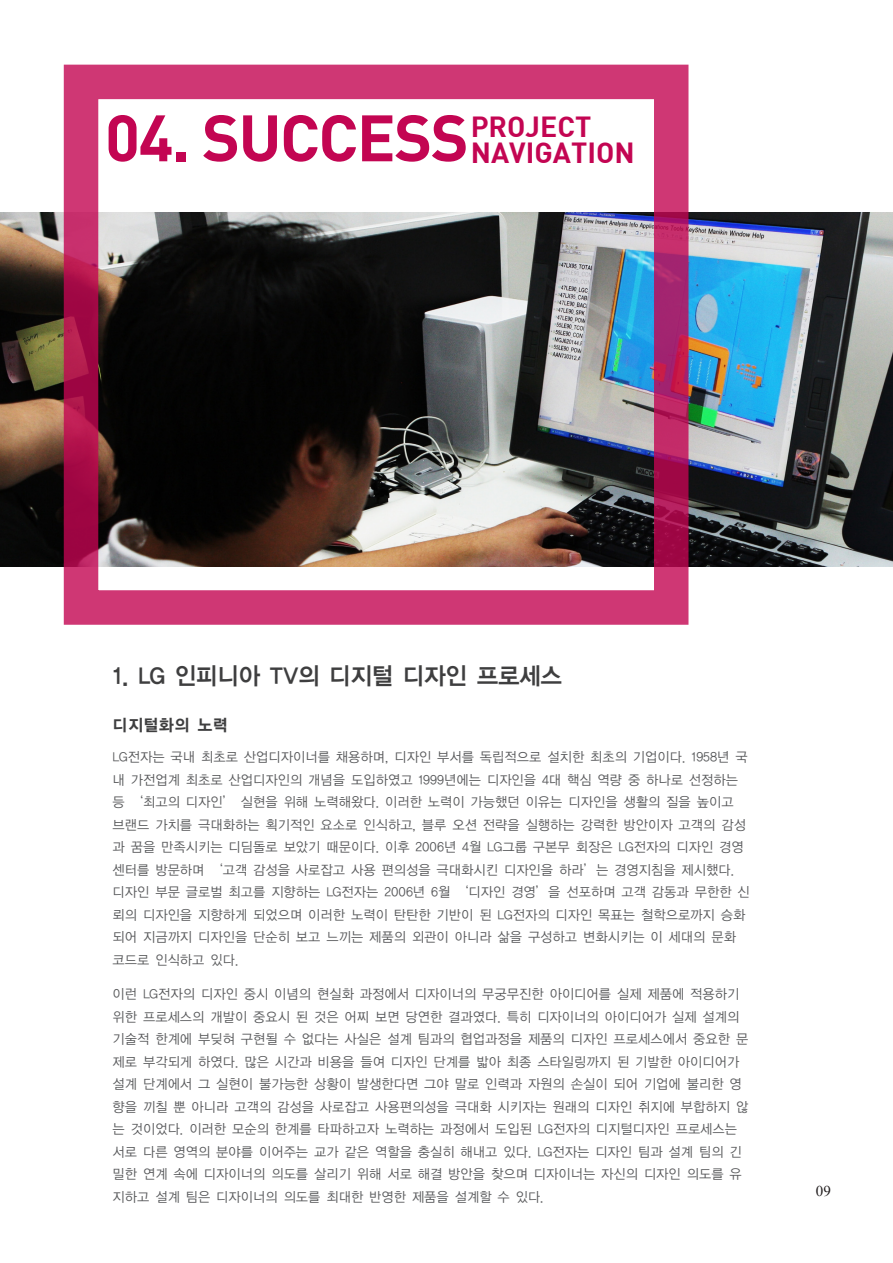
<style>
.page{position:relative;width:893px;height:1263px;background:#fff}
.page>*{position:absolute;margin:0;border:0;box-sizing:border-box;transform-origin:0 0}
.t1{font:64.5px "Dinbol";letter-spacing:-.025em;color:#c30552}
.t2{font:28.5px "Dinbol";color:#c30552}
.t3{font:24px "YDIYGO140 KSCPC EUC H";letter-spacing:-.075em;color:#3e3e3f;scale:.96 1}
.t4{font:16.5px "YDIYGO150 KSCPC EUC H";letter-spacing:-.025em;color:#3e3e3f;scale:.96 1}
.t5{font:15px "Times New Roman";color:#231f20}
.t6{font:13.5px/22.5px "YDIYGO120 KSCPC EUC H";letter-spacing:-.05em;color:#57585a;scale:.96 1}
</style>
<div class="page">
<img style="left:0;top:213px;width:893px;height:354px">
<div style="left:64px;top:65px;width:624px;height:560px;border:34px solid #c30552"></div>
<p class="t1" style="left:105px;top:96px;width:365px">04. SUCCESS</p>
<p class="t2" style="left:471px;top:108px;width:122px">PROJECT</p>
<p class="t2" style="left:471px;top:134px;width:165px">NAVIGATION</p>
<p class="t3" style="left:112px;top:662px;width:471px">1. LG 인피니아 TV의 디지털 디자인 프로세스</p>
<p class="t4" style="left:112px;top:715px;width:122px">디지털화의 노력</p>
<p class="t6" style="left:112px;top:746px;width:666px">LG전자는 국내 최초로 산업디자이너를 채용하며, 디자인 부서를 독립적으로 설치한 최초의 기업이다. 1958년 국 내 가전업계 최초로 산업디자인의 개념을 도입하였고 1999년에는 디자인을 4대 핵심 역량 중 하나로 선정하는 등 ‘최고의 디자인’ 실현을 위해 노력해왔다. 이러한 노력이 가능했던 이유는 디자인을 생활의 질을 높이고 브랜드 가치를 극대화하는 획기적인 요소로 인식하고, 블루 오션 전략을 실행하는 강력한 방안이자 고객의 감성 과 꿈을 만족시키는 디딤돌로 보았기 때문이다. 이후 2006년 4월 LG그룹 구본무 회장은 LG전자의 디자인 경영 센터를 방문하며 ‘고객 감성을 사로잡고 사용 편의성을 극대화시킨 디자인을 하라’는 경영지침을 제시했다. 디자인 부문 글로벌 최고를 지향하는 LG전자는 2006년 6월 ‘디자인 경영’을 선포하며 고객 감동과 무한한 신 뢰의 디자인을 지향하게 되었으며 이러한 노력이 탄탄한 기반이 된 LG전자의 디자인 목표는 철학으로까지 승화 되어 지금까지 디자인을 단순히 보고 느끼는 제품의 외관이 아니라 삶을 구성하고 변화시키는 이 세대의 문화 코드로 인식하고 있다.</p>
<p class="t6" style="left:112px;top:983px;width:664px">이런 LG전자의 디자인 중시 이념의 현실화 과정에서 디자이너의 무궁무진한 아이디어를 실제 제품에 적용하기 위한 프로세스의 개발이 중요시 된 것은 어찌 보면 당연한 결과였다. 특히 디자이너의 아이디어가 실제 설계의 기술적 한계에 부딪혀 구현될 수 없다는 사실은 설계 팀과의 협업과정을 제품의 디자인 프로세스에서 중요한 문 제로 부각되게 하였다. 많은 시간과 비용을 들여 디자인 단계를 밟아 최종 스타일링까지 된 기발한 아이디어가 설계 단계에서 그 실현이 불가능한 상황이 발생한다면 그야 말로 인력과 자원의 손실이 되어 기업에 불리한 영 향을 끼칠 뿐 아니라 고객의 감성을 사로잡고 사용편의성을 극대화 시키자는 원래의 디자인 취지에 부합하지 않 는 것이었다. 이러한 모순의 한계를 타파하고자 노력하는 과정에서 도입된 LG전자의 디지털디자인 프로세스는 서로 다른 영역의 분야를 이어주는 교가 같은 역할을 충실히 해내고 있다. LG전자는 디자인 팀과 설계 팀의 긴 밀한 연계 속에 디자이너의 의도를 살리기 위해 서로 해결 방안을 찾으며 디자이너는 자신의 디자인 의도를 유 지하고 설계 팀은 디자이너의 의도를 최대한 반영한 제품을 설계할 수 있다.</p>
<p class="t5" style="left:816px;top:1181px;width:16px">09</p>
</div>
